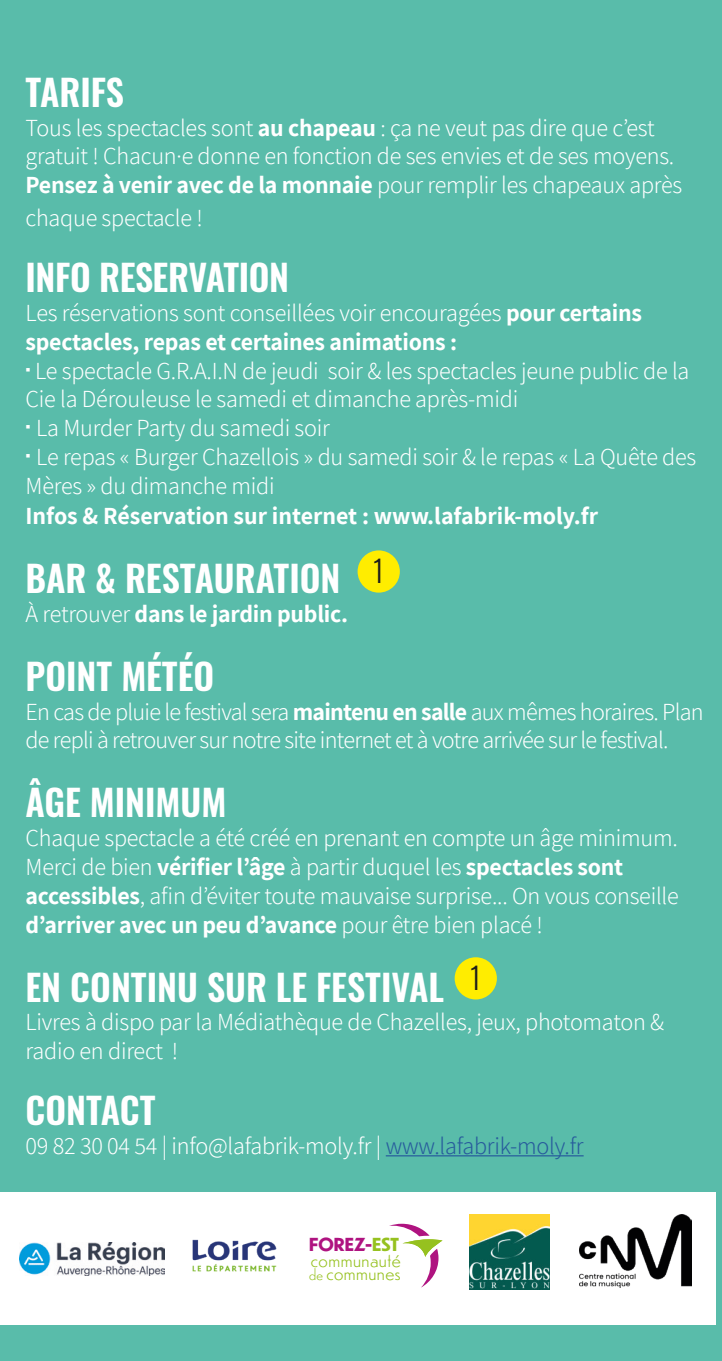
<style>
.page{position:relative;width:722px;height:1361px;background:#fff}
.page>*{position:absolute;margin:0;border:0;box-sizing:border-box;transform-origin:0 0}
.t1{font:600 36px "Oswald";color:#fff}
.t2{font:300 30px "Oswald";color:#1d1d1b}
.t3{font:300 24px/28.8px "Assistant";letter-spacing:-.01em;color:#fff}
.t4{font:300 24px/28.8px "Assistant";letter-spacing:-.03em;color:#fff}
.t5{font:700 24px "Assistant";color:#fff}
.t6{font:300 20.7px "Dunbar Low";letter-spacing:.025em;color:#96c11f}
.t7{font:700 17.7px "Dunbar Tall";color:#af1380}
.s1{font-weight:700}
.s2{font-family:"Oswald";font-weight:600}
.s3{font-weight:300}
.s4{color:#275b9c}
.s5{color:#96c11f}
.s6{font-size:15.3px}
</style>
<div class="page">
<div style="left:0;top:0;width:721px;height:1361px;background:#59bcaa"></div>
<hr style="left:385px;top:1155px;width:198px;height:1px;background:#275b9c">
<div style="left:357px;top:550px;width:42px;height:42px;background:#ffed00;border-radius:50%"></div>
<div style="left:0;top:1192px;width:714px;height:133px;background:#fff"></div>
<img style="left:579px;top:1214px;width:112px;height:73px">
<svg style="left:389px;top:1223px;width:53px;height:64px"></svg>
<img style="left:469px;top:1214px;width:79px;height:76px">
<img style="left:20px;top:1242px;width:144px;height:33px">
<div style="left:454px;top:957px;width:42px;height:42px;background:#ffed00;border-radius:50%"></div>
<img style="left:192px;top:1239px;width:84px;height:33px">
<h1 class="t1" style="left:26px;top:60px;width:100px">TARIFS</h1>
<p class="t3" style="left:26px;top:112px;width:658px">Tous les spectacles sont <span class="s1">au chapeau</span> : ça ne veut pas dire que c’est gratuit ! Chacun·e donne en fonction de ses envies et de ses moyens.<br><span class="s1">Pensez à venir avec de la monnaie</span> pour remplir les chapeaux après</p>
<p class="t3" style="left:26px;top:203px;width:178px">chaque spectacle !</p>
<h1 class="t1" style="left:26px;top:245px;width:265px">INFO RESERVATION</h1>
<p class="t3" style="left:26px;top:297px;width:672px">Les réservations sont conseillées voir encouragées <span class="s1">pour certains spectacles, repas et certaines animations :<br></span><span class="s2">·</span> Le spectacle G.R.A.I.N de jeudi soir &amp; les spectacles jeune public de la Cie la Dérouleuse le samedi et dimanche après-midi<br><span class="s2">·</span> La Murder Party du samedi soir<br><span class="s2">·</span> Le repas « Burger Chazellois » du samedi soir &amp; le repas « La Quête des Mères » du dimanche midi</p>
<p class="t5" style="left:26px;top:499px;width:574px">Infos &amp; Réservation sur internet : www.lafabrik-moly.fr</p>
<h1 class="t1" style="left:26px;top:546px;width:316px">BAR &amp; RESTAURATION</h1>
<p class="t5" style="left:26px;top:597px;width:324px"><span class="s3">À retrouver</span> dans le jardin public.</p>
<h1 class="t1" style="left:26px;top:644px;width:190px">POINT MÉTÉO</h1>
<p class="t4" style="left:26px;top:696px;width:679px">En cas de pluie le festival sera <span class="s1">maintenu en salle</span> aux mêmes horaires. Plan de repli à retrouver sur notre site internet et à votre arrivée sur le festival.</p>
<h1 class="t1" style="left:26px;top:770px;width:202px">ÂGE MINIMUM</h1>
<p class="t3" style="left:26px;top:822px;width:654px">Chaque spectacle a été créé en prenant en compte un âge minimum.<br>Merci de bien <span class="s1">vérifier l’âge</span> à partir duquel les <span class="s1">spectacles sont accessibles</span>, afin d’éviter toute mauvaise surprise... On vous conseille <span class="s1">d’arriver avec un peu d’avance</span> pour être bien placé !</p>
<h1 class="t1" style="left:26px;top:955px;width:420px">EN CONTINU SUR LE FESTIVAL</h1>
<p class="t3" style="left:26px;top:1007px;width:639px">Livres à dispo par la Médiathèque de Chazelles, jeux, photomaton &amp; radio en direct !</p>
<h1 class="t1" style="left:26px;top:1078px;width:131px">CONTACT</h1>
<p class="t3" style="left:26px;top:1130px;width:559px">09 82 30 04 54 | info@lafabrik-moly.fr | <span class="s4">www.lafabrik-moly.fr</span></p>
<p class="t2" style="left:373px;top:544px;width:13px">1</p>
<p class="t2" style="left:470px;top:951px;width:13px">1</p>
<p class="t7" style="left:309px;top:1231px;width:91px">FOREZ-<span class="s5">EST</span></p>
<p class="t6" style="left:310px;top:1244px;width:91px">communauté</p>
<p class="t6" style="left:309px;top:1258px;width:93px"><span class="s6">de</span> communes</p>
</div>
